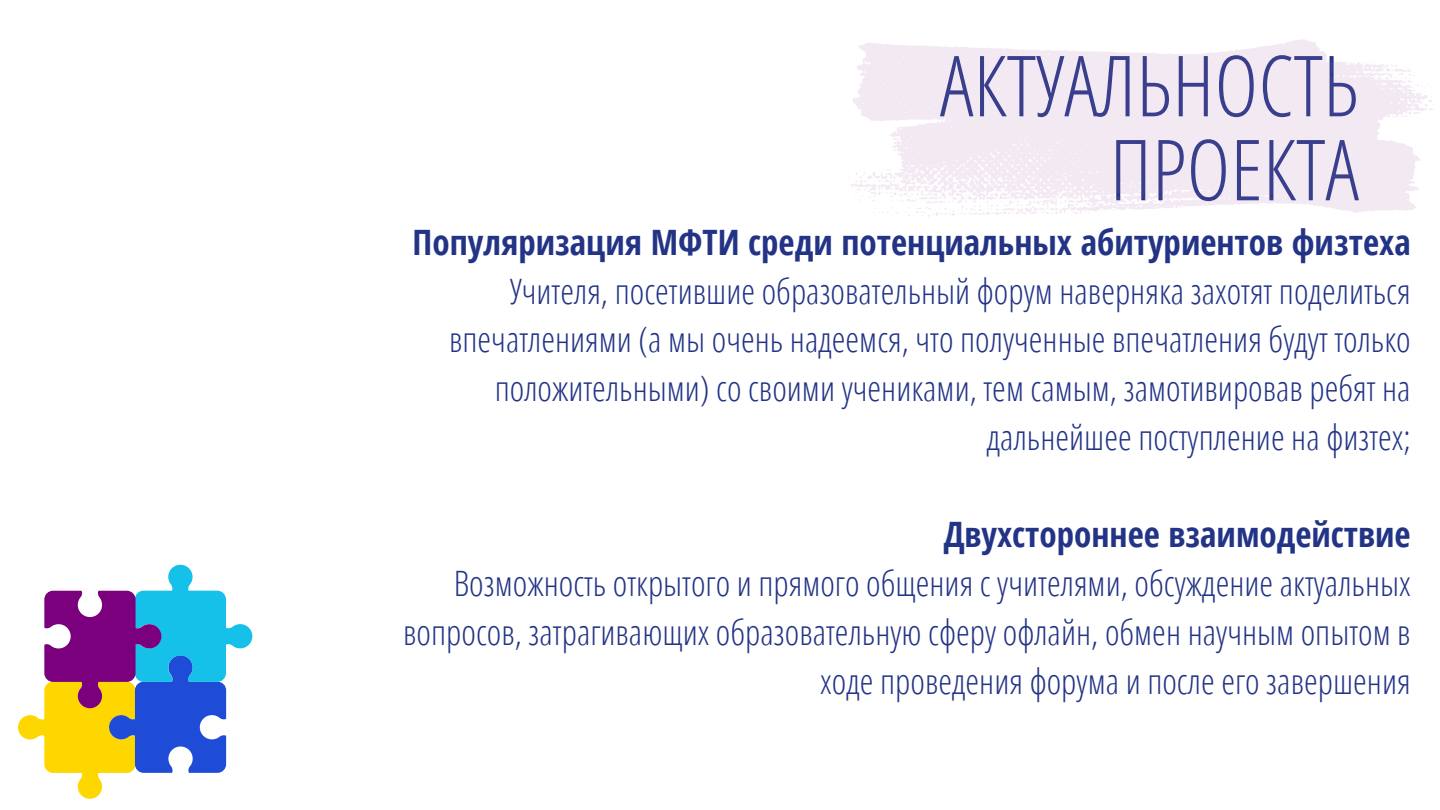
<style>
.page{position:relative;width:1440px;height:810px;background:#fff}
.page>*{position:absolute;margin:0;border:0;box-sizing:border-box;transform-origin:0 0}
.t1{font:300 84.4px/84px "Open Sans Condensed";color:#233486;text-align:right}
.t2{font:300 35px/48.8px "Open Sans Condensed";color:#233486;text-align:right}
.t3{font:700 35px "Open Sans Condensed";color:#233486}
</style>
<div class="page">
<svg style="left:851px;top:39px;width:582px;height:179px;fill:#f2e9f3"></svg>
<svg style="left:18px;top:565px;width:234px;height:234px"></svg>
<p class="t1" style="left:940px;top:42px;width:420px">АКТУАЛЬНОСТЬ<br>ПРОЕКТА</p>
<h1 class="t3" style="left:413px;top:217px;width:1000px">Популяризация МФТИ среди потенциальных абитуриентов физтеха</h1>
<p class="t2" style="left:449px;top:266px;width:963px">Учителя, посетившие образовательный форум наверняка захотят поделиться впечатлениями (а мы очень надеемся, что полученные впечатления будут только положительными) со своими учениками, тем самым, замотивировав ребят на дальнейшее поступление на физтех;</p>
<p class="t3" style="left:944px;top:510px;width:469px">Двухстороннее взаимодействие</p>
<p class="t2" style="left:403px;top:558px;width:1009px">Возможность открытого и прямого общения с учителями, обсуждение актуальных вопросов, затрагивающих образовательную сферу офлайн, обмен научным опытом в ходе проведения форума и после его завершения</p>
</div>
